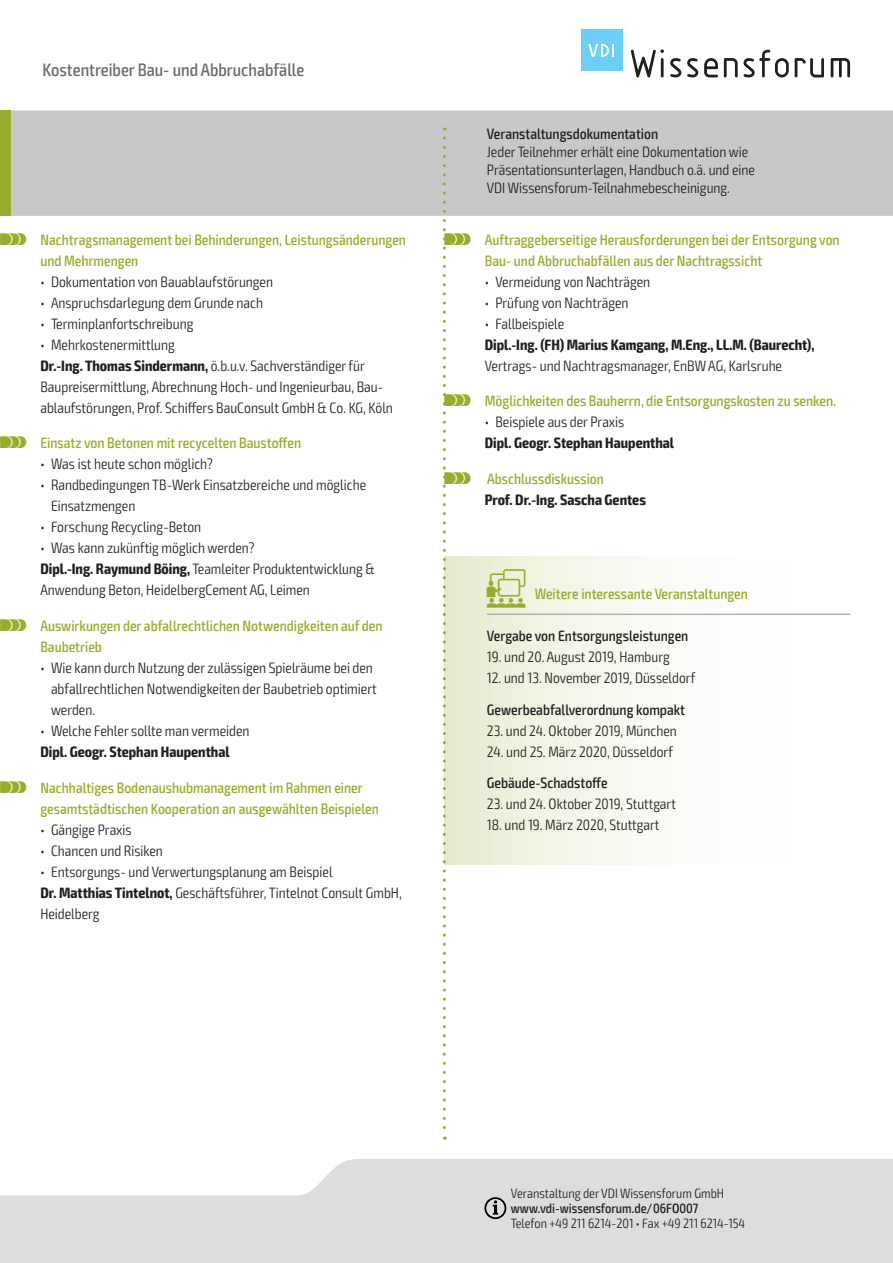
<style>
.page{position:relative;width:893px;height:1263px;background:#fff}
.page>*{position:absolute;margin:0;border:0;box-sizing:border-box;transform-origin:0 0}
.t1{font:500 condensed 18px "Exo 2";color:#6c6d70}
.t2{font:300 condensed 15px/21px "Exo 2";color:#231f20}
.t3{font:500 condensed 15px/21px "Exo 2";color:#9aac2c}
.t4{font:700 condensed 15px/21px "Exo 2";color:#231f20}
.t5{font:500 condensed 15px "Exo 2";color:#231f20}
.t6{font:300 condensed 13.5px "Exo 2";color:#231f20}
.t7{font:500 condensed 13.5px "Exo 2";color:#231f20}
.s1{font-family:"VDI Iconset S4 A Regular";font-weight:400;font-stretch:normal}
.s2{font-weight:700}
.s3{font-family:"VDI Iconset S4 A Regular";font-weight:400;font-stretch:normal;color:#9aac2c}
.s4{font-weight:500;color:#9aac2c}
.s5{font-family:"VDI Iconset S4 A Regular";font-weight:400;font-stretch:normal;font-size:19.5px}
</style>
<div class="page">
<div style="left:11px;top:111px;width:882px;height:105px;background:#c7c8ca"></div>
<div style="left:0;top:111px;width:11px;height:105px;background:#9aac2c"></div>
<svg style="left:0;top:1159px;width:893px;height:104px;background:#e0e1e3"></svg>
<svg style="left:484px;top:1197px;width:22px;height:22px"></svg>
<svg style="left:631px;top:49px;width:33px;height:28px"></svg>
<svg style="left:670px;top:58px;width:11px;height:19px"></svg>
<svg style="left:687px;top:58px;width:11px;height:19px"></svg>
<svg style="left:704px;top:58px;width:14px;height:19px"></svg>
<svg style="left:724px;top:50px;width:65px;height:27px"></svg>
<svg style="left:795px;top:58px;width:29px;height:19px"></svg>
<svg style="left:831px;top:58px;width:19px;height:19px"></svg>
<div style="left:581px;top:30px;width:41px;height:41px;background:#6bcff6"></div>
<svg style="left:588px;top:44px;width:26px;height:13px"></svg>
<div style="left:444px;top:557px;width:406px;height:307px;background:linear-gradient(to right,#ebeed7,#fff)"></div>
<hr style="left:487px;top:614px;width:363px;height:1px;background:#939598">
<svg style="left:443px;top:138px;width:3px;height:1002px"></svg>
<p class="t1" style="left:43px;top:59px;width:263px">Kostentreiber Bau- und Abbruchabfälle</p>
<p class="t3" style="left:40px;top:229px;width:367px;text-indent:-40px"><span class="s1">s</span> Nachtragsmanagement bei Behinderungen, Leistungsänderungen und Mehrmengen</p>
<p class="t2" style="left:40px;top:271px;width:234px">• Dokumentation von Bauablaufstörungen</p>
<p class="t2" style="left:40px;top:292px;width:224px">• Anspruchsdarlegung dem Grunde nach</p>
<p class="t2" style="left:40px;top:313px;width:155px">• Terminplanfortschreibung</p>
<p class="t2" style="left:40px;top:334px;width:354px">• Mehrkostenermittlung<br><span class="s2">Dr.-Ing. Thomas Sindermann,</span> ö.b.u.v. Sachverständiger für Baupreisermittlung, Abrechnung Hoch- und Ingenieurbau, Bau&shy;ablaufstörungen, Prof. Schiffers BauConsult GmbH &amp; Co. KG, Köln</p>
<p class="t3" style="left:0;top:433px;width:303px"><span class="s1">s</span> Einsatz von Betonen mit recycelten Baustoffen</p>
<p class="t2" style="left:40px;top:454px;width:174px">• Was ist heute schon möglich?</p>
<p class="t2" style="left:51px;top:475px;width:317px;text-indent:-11px">• Randbedingungen TB-Werk Einsatzbereiche und mögliche<br>Einsatzmengen</p>
<p class="t2" style="left:40px;top:517px;width:162px">• Forschung Recycling-Beton</p>
<p class="t2" style="left:40px;top:538px;width:336px">• Was kann zukünftig möglich werden?<br><span class="s2">Dipl.-Ing. Raymund Böing,</span> Teamleiter Produktentwicklung &amp;<br>Anwendung Beton, HeidelbergCement AG, Leimen</p>
<p class="t3" style="left:40px;top:616px;width:344px;text-indent:-40px"><span class="s1">s</span> Auswirkungen der abfallrechtlichen Notwendigkeiten auf den<br>Baubetrieb</p>
<p class="t2" style="left:51px;top:658px;width:327px;text-indent:-11px">• Wie kann durch Nutzung der zulässigen Spielräume bei den abfallrechtlichen Notwendigkeiten der Baubetrieb optimiert werden.</p>
<p class="t2" style="left:40px;top:721px;width:211px">• Welche Fehler sollte man vermeiden</p>
<p class="t4" style="left:40px;top:742px;width:191px">Dipl. Geogr. Stephan Haupenthal</p>
<p class="t3" style="left:40px;top:778px;width:340px;text-indent:-40px"><span class="s1">s</span> Nachhaltiges Bodenaushubmanagement im Rahmen einer gesamtstädtischen Kooperation an ausgewählten Beispielen</p>
<p class="t2" style="left:40px;top:820px;width:93px">• Gängige Praxis</p>
<p class="t2" style="left:40px;top:841px;width:124px">• Chancen und Risiken</p>
<p class="t2" style="left:40px;top:862px;width:363px">• Entsorgungs- und Verwertungsplanung am Beispiel<br><span class="s2">Dr. Matthias Tintelnot,</span> Geschäftsführer, Tintelnot Consult GmbH,<br>Heidelberg</p>
<p class="t5" style="left:487px;top:125px;width:173px">Veranstaltungsdokumentation</p>
<p class="t2" style="left:487px;top:143px;width:270px;line-height:18px">Jeder Teilnehmer erhält eine Dokumentation wie<br>Präsentationsunterlagen, Handbuch o.ä. und eine<br>VDI Wissensforum-Teilnahmebescheinigung.</p>
<p class="t3" style="left:485px;top:229px;width:356px;text-indent:-40px"><span class="s1">s</span> Auftraggeberseitige Herausforderungen bei der Entsorgung von<br>Bau- und Abbruchabfällen aus der Nachtragssicht</p>
<p class="t2" style="left:485px;top:271px;width:167px">• Vermeidung von Nachträgen</p>
<p class="t2" style="left:485px;top:292px;width:145px">• Prüfung von Nachträgen</p>
<p class="t2" style="left:485px;top:313px;width:81px">• Fallbeispiele</p>
<p class="t4" style="left:485px;top:334px;width:331px">Dipl.-Ing. (FH) Marius Kamgang, M.Eng., LL.M. (Baurecht),</p>
<p class="t2" style="left:485px;top:355px;width:299px">Vertrags- und Nachtragsmanager, EnBW AG, Karlsruhe</p>
<p class="t3" style="left:444px;top:391px;width:393px"><span class="s1">s</span> Möglichkeiten des Bauherrn, die Entsorgungskosten zu senken.</p>
<p class="t2" style="left:485px;top:412px;width:141px">• Beispiele aus der Praxis</p>
<p class="t4" style="left:485px;top:433px;width:191px">Dipl. Geogr. Stephan Haupenthal</p>
<p class="t4" style="left:485px;top:469px;width:163px;text-indent:-40px"><span class="s3">s</span> <span class="s4">Abschlussdiskussion<br></span>Prof. Dr.-Ing. Sascha Gentes</p>
<p class="t3" style="left:487px;top:583px;width:263px"><span class="s5">W</span> Weitere interessante Veranstaltungen</p>
<p class="t5" style="left:487px;top:627px;width:203px">Vergabe von Entsorgungsleistungen</p>
<p class="t2" style="left:487px;top:647px;width:184px">19. und 20. August 2019, Hamburg</p>
<p class="t2" style="left:487px;top:668px;width:210px">12. und 13. November 2019, Düsseldorf</p>
<p class="t5" style="left:487px;top:701px;width:200px">Gewerbeabfallverordnung kompakt</p>
<p class="t2" style="left:487px;top:720px;width:191px">23. und 24. Oktober 2019, München</p>
<p class="t2" style="left:487px;top:741px;width:188px">24. und 25. März 2020, Düsseldorf</p>
<p class="t5" style="left:487px;top:774px;width:122px">Gebäude-Schadstoffe</p>
<p class="t2" style="left:487px;top:794px;width:191px">23. und 24. Oktober 2019, Stuttgart</p>
<p class="t2" style="left:487px;top:815px;width:174px">18. und 19. März 2020, Stuttgart</p>
<p class="t6" style="left:511px;top:1185px;width:215px">Veranstaltung der VDI Wissensforum GmbH</p>
<p class="t7" style="left:511px;top:1200px;width:189px">www.vdi-wissensforum.de/06FO007</p>
<p class="t6" style="left:511px;top:1215px;width:236px">Telefon +49 211 6214-201 • Fax +49 211 6214-154</p>
</div>
